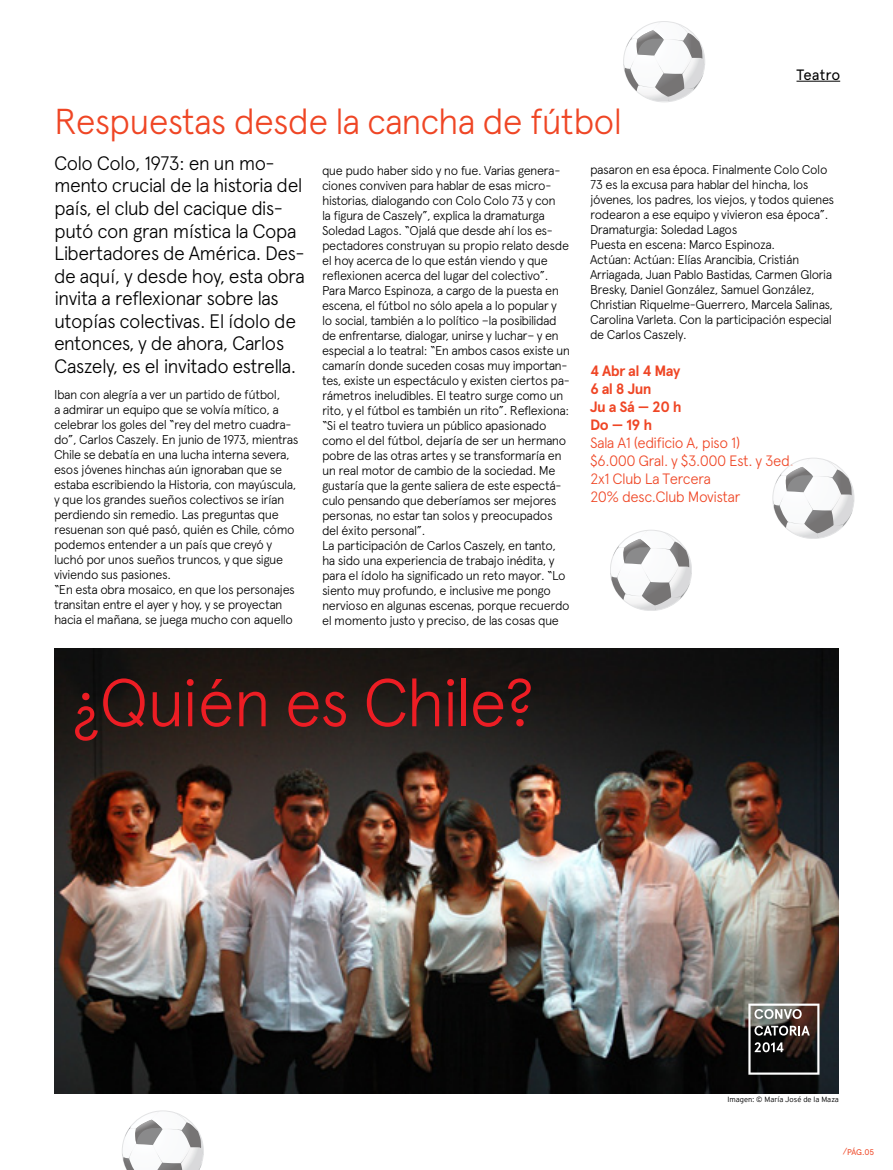
<style>
.page{position:relative;width:893px;height:1170px;background:#fff}
.page>*{position:absolute;margin:0;border:0;box-sizing:border-box;transform-origin:0 0}
.t1{font:300 67.5px "Apercu";letter-spacing:-.035em;color:#ed1d24}
.t2{font:300 36px "Apercu";letter-spacing:-.035em;color:#ef4625}
.t3{font:300 19.5px/22.5px "Apercu";letter-spacing:-.035em;color:#000}
.t4{font:300 15px/18px "Apercu";letter-spacing:-.045em;color:#ef4625}
.t5{font:700 15px/18px "Apercu";letter-spacing:-.035em;color:#ef4625}
.t6{font:15px "Apercu";color:#000}
.t7{font:300 12.75px/15px "Apercu";letter-spacing:-.035em;color:#000}
.t8{font:8.25px "Apercu";color:#ef4625}
.t9{font:300 7.5px "Interstate";color:#000}
</style>
<div class="page">
<hr style="left:796px;top:81px;width:44px;height:1px;background:#000">
<img style="left:54px;top:648px;width:785px;height:445px">
<svg style="left:748px;top:1003px;width:71px;height:71px;background:#56514f"></svg>
<svg style="left:610px;top:530px;width:82px;height:81px"></svg>
<svg style="left:772px;top:458px;width:82px;height:81px"></svg>
<svg style="left:623px;top:21px;width:82px;height:81px"></svg>
<svg style="left:122px;top:1110px;width:82px;height:59px"></svg>
<h2 class="t2" style="left:54px;top:100px;width:570px">Respuestas desde la cancha de fútbol</h2>
<p class="t6" style="left:796px;top:65px;width:45px">Teatro</p>
<p class="t3" style="left:54px;top:152px;width:253px">Colo Colo, 1973: en un mo&shy;mento crucial de la historia del país, el club del cacique dis&shy;putó con gran mística la Copa<br>Libertadores de América. Des&shy;de aquí, y desde hoy, esta obra invita a reflexionar sobre las utopías colectivas. El ídolo de entonces, y de ahora, Carlos<br>Caszely, es el invitado estrella.</p>
<p class="t7" style="left:54px;top:387px;width:246px">Iban con alegría a ver un partido de fútbol,<br>a admirar un equipo que se volvía mítico, a celebrar los goles del “rey del metro cuadra&shy;do”, Carlos Caszely. En junio de 1973, mientras Chile se debatía en una lucha interna severa, esos jóvenes hinchas aún ignoraban que se estaba escribiendo la Historia, con mayúscula, y que los grandes sueños colectivos se irían perdiendo sin remedio. Las preguntas que resuenan son qué pasó, quién es Chile, cómo podemos entender a un país que creyó y luchó por unos sueños truncos, y que sigue viviendo sus pasiones.<br>“En esta obra mosaico, en que los personajes transitan entre el ayer y hoy, y se proyectan hacia el mañana, se juega mucho con aquello</p>
<p class="t7" style="left:322px;top:163px;width:250px">que pudo haber sido y no fue. Varias genera&shy;ciones conviven para hablar de esas micro&shy;historias, dialogando con Colo Colo 73 y con<br>la figura de Caszely”, explica la dramaturga Soledad Lagos. “Ojalá que desde ahí los es&shy;pectadores construyan su propio relato desde el hoy acerca de lo que están viendo y que reflexionen acerca del lugar del colectivo”.<br>Para Marco Espinoza, a cargo de la puesta en escena, el fútbol no sólo apela a lo popular y lo social, también a lo político –la posibilidad de enfrentarse, dialogar, unirse y luchar– y en especial a lo teatral: “En ambos casos existe un camarín donde suceden cosas muy importan&shy;tes, existe un espectáculo y existen ciertos pa&shy;rámetros ineludibles. El teatro surge como un rito, y el fútbol es también un rito”. Reflexiona: “Si el teatro tuviera un público apasionado como el del fútbol, dejaría de ser un hermano pobre de las otras artes y se transformaría en un real motor de cambio de la sociedad. Me gustaría que la gente saliera de este espectá&shy;culo pensando que deberíamos ser mejores personas, no estar tan solos y preocupados del éxito personal”.<br>La participación de Carlos Caszely, en tanto, ha sido una experiencia de trabajo inédita, y para el ídolo ha significado un reto mayor. “Lo siento muy profundo, e inclusive me pongo nervioso en algunas escenas, porque recuerdo el momento justo y preciso, de las cosas que</p>
<h1 class="t1" style="left:72px;top:662px;width:464px">¿Quién es Chile?</h1>
<p class="t7" style="left:590px;top:162px;width:246px">pasaron en esa época. Finalmente Colo Colo 73 es la excusa para hablar del hincha, los jóvenes, los padres, los viejos, y todos quienes rodearon a ese equipo y vivieron esa época”.<br>Dramaturgia: Soledad Lagos<br>Puesta en escena: Marco Espinoza.<br>Actúan: Actúan: Elías Arancibia, Cristián Arriagada, Juan Pablo Bastidas, Carmen Gloria Bresky, Daniel González, Samuel González, Christian Riquelme-Guerrero, Marcela Salinas, Carolina Varleta. Con la participación especial de Carlos Caszely.</p>
<p class="t5" style="left:590px;top:362px;width:93px">4 Abr al 4 May<br>6 al 8 Jun<br>Ju a Sá — 20 h<br>Do — 19 h</p>
<p class="t4" style="left:590px;top:433px;width:205px">Sala A1 (edificio A, piso 1)<br>$6.000 Gral. y $3.000 Est. y 3ed.<br>2x1 Club La Tercera<br>20% desc.Club Movistar</p>
<p class="t9" style="left:727px;top:1094px;width:113px">I magen: © María José de la Maza</p>
<p class="t8" style="left:843px;top:1146px;width:33px">/PÁG.05</p>
</div>
